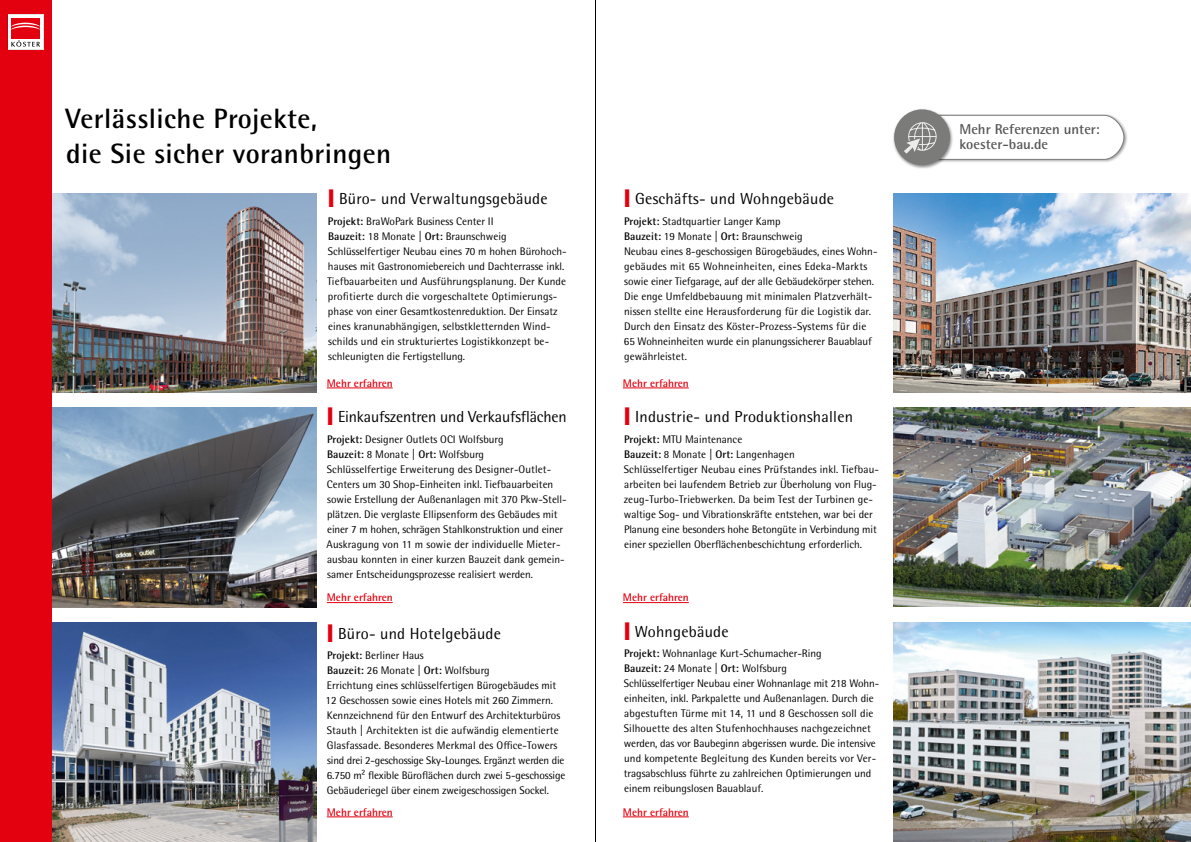
<style>
.page{position:relative;width:1191px;height:842px;background:#fff}
.page>*{position:absolute;margin:0;border:0;box-sizing:border-box;transform-origin:0 0}
.t1{font:700 28px/35px "Rotis Semi Sans Pro";letter-spacing:.015em;color:#000}
.t2{font:16px "Rotis Semi Sans Pro";letter-spacing:.015em;color:#000}
.t3{font:16px "Rotis Semi Sans Pro";letter-spacing:-.01em;color:#000}
.t4{font:700 14.3px/15.4px "Rotis Semi Sans Pro";color:#565656}
.t5{font:11px/15px "Rotis Semi Sans Pro";color:#000}
.t6{font:700 11px "Rotis Semi Sans Pro";color:#e3000f}
.s1{color:#e3000f}
.s2{font-weight:700}
</style>
<div class="page">
<img style="left:893px;top:622px;width:298px;height:220px">
<img style="left:893px;top:193px;width:298px;height:199px">
<img style="left:51px;top:622px;width:265px;height:220px">
<img style="left:893px;top:408px;width:298px;height:199px">
<img style="left:51px;top:408px;width:265px;height:199px">
<img style="left:51px;top:193px;width:265px;height:199px">
<div style="left:935px;top:114px;width:192px;height:49px;background:#000;opacity:.4"></div>
<div style="left:892px;top:108px;width:62px;height:61px;background:#000;opacity:.44"></div>
<div style="left:894px;top:109px;width:56px;height:56px;background:#7b7b7a;border-radius:50%"></div>
<svg style="left:902px;top:115px;width:222px;height:45px"></svg>
<div style="left:0;top:0;width:51px;height:842px;background:#e3000f"></div>
<svg style="left:8px;top:14px;width:35px;height:36px"></svg>
<hr style="left:623px;top:388px;width:66px;height:1px;background:#e3000f">
<hr style="left:327px;top:388px;width:66px;height:1px;background:#e3000f">
<hr style="left:623px;top:602px;width:66px;height:1px;background:#e3000f">
<hr style="left:327px;top:602px;width:66px;height:1px;background:#e3000f">
<hr style="left:623px;top:816px;width:66px;height:1px;background:#e3000f">
<hr style="left:327px;top:816px;width:66px;height:1px;background:#e3000f">
<hr style="left:595px;top:0;width:1px;height:842px;background:#000">
<h1 class="t1" style="left:65px;top:101px;width:327px">Verlässliche Projekte,<br>die Sie sicher voranbringen</h1>
<h2 class="t2" style="left:328px;top:190px;width:221px"><span class="s1">❙</span> Büro- und Verwaltungsgebäude</h2>
<p class="t5" style="left:327px;top:214px;width:241px"><span class="s2">Projekt:</span> BraWoPark Business Center II<br><span class="s2">Bauzeit:</span> 18 Monate | <span class="s2">Ort:</span> Braunschweig Schlüsselfertiger Neubau eines 70 m hohen Bürohoch&shy;hauses mit Gastronomiebereich und Dachterrasse inkl.<br>Tiefbauarbeiten und Ausführungsplanung. Der Kunde profitierte durch die vorgeschaltete Optimierungs&shy;phase von einer Gesamtkostenreduktion. Der Einsatz eines kranunabhängigen, selbstkletternden Wind&shy;schilds und ein strukturiertes Logistikkonzept be&shy;schleunigten die Fertigstellung.</p>
<h2 class="t2" style="left:624px;top:190px;width:211px"><span class="s1">❙</span> Geschäfts- und Wohngebäude</h2>
<p class="t5" style="left:624px;top:214px;width:255px"><span class="s2">Projekt:</span> Stadtquartier Langer Kamp<br><span class="s2">Bauzeit:</span> 19 Monate | <span class="s2">Ort:</span> Braunschweig<br>Neubau eines 8-geschossigen Bürogebäudes, eines Wohn&shy;gebäudes mit 65 Wohneinheiten, eines Edeka-Markts sowie einer Tiefgarage, auf der alle Gebäudekörper stehen.<br>Die enge Umfeldbebauung mit minimalen Platzverhält&shy;nissen stellte eine Herausforderung für die Logistik dar.<br>Durch den Einsatz des Köster-Prozess-Systems für die 65 Wohneinheiten wurde ein planungssicherer Bauablauf gewährleistet.</p>
<p class="t6" style="left:327px;top:376px;width:67px">Mehr erfahren</p>
<p class="t6" style="left:623px;top:376px;width:67px">Mehr erfahren</p>
<h2 class="t3" style="left:327px;top:407px;width:241px"><span class="s1">❙</span> Einkaufszentren und Verkaufsflächen</h2>
<p class="t5" style="left:327px;top:432px;width:242px"><span class="s2">Projekt:</span> Designer Outlets OCI Wolfsburg<br><span class="s2">Bauzeit:</span> 8 Monate | <span class="s2">Ort:</span> Wolfsburg<br>Schlüsselfertige Erweiterung des Designer-Outlet-Centers um 30 Shop-Einheiten inkl. Tiefbauarbeiten sowie Erstellung der Außenanlagen mit 370 Pkw-Stell&shy;plätzen. Die verglaste Ellipsenform des Gebäudes mit einer 7 m hohen, schrägen Stahlkonstruktion und einer Auskragung von 11 m sowie der individuelle Mieter&shy;ausbau konnten in einer kurzen Bauzeit dank gemein&shy;samer Entscheidungsprozesse realisiert werden.</p>
<h2 class="t2" style="left:624px;top:407px;width:230px"><span class="s1">❙</span> Industrie- und Produktionshallen</h2>
<p class="t5" style="left:623px;top:432px;width:257px"><span class="s2">Projekt:</span> MTU Maintenance<br><span class="s2">Bauzeit:</span> 8 Monate | <span class="s2">Ort:</span> Langenhagen<br>Schlüsselfertiger Neubau eines Prüfstandes inkl. Tiefbau&shy;arbeiten bei laufendem Betrieb zur Überholung von Flug&shy;zeug-Turbo-Triebwerken. Da beim Test der Turbinen ge&shy;waltige Sog- und Vibrationskräfte entstehen, war bei der Planung eine besonders hohe Betongüte in Verbindung mit einer speziellen Oberflächenbeschichtung erforderlich.</p>
<p class="t6" style="left:327px;top:591px;width:67px">Mehr erfahren</p>
<p class="t6" style="left:623px;top:591px;width:67px">Mehr erfahren</p>
<h2 class="t2" style="left:327px;top:624px;width:175px"><span class="s1">❙</span> Büro- und Hotelgebäude</h2>
<p class="t5" style="left:326px;top:648px;width:241px"><span class="s2">Projekt:</span> Berliner Haus<br><span class="s2">Bauzeit:</span> 26 Monate | <span class="s2">Ort:</span> Wolfsburg<br>Errichtung eines schlüsselfertigen Bürogebäudes mit 12 Geschossen sowie eines Hotels mit 260 Zimmern.<br>Kennzeichnend für den Entwurf des Architekturbüros Stauth | Architekten ist die aufwändig elementierte Glasfassade. Besonderes Merkmal des Office-Towers sind drei 2-geschossige Sky-Lounges. Ergänzt werden die 6.750 m² flexible Büroflächen durch zwei 5-geschossige Gebäuderiegel über einem zweigeschossigen Sockel.</p>
<h2 class="t2" style="left:624px;top:622px;width:106px"><span class="s1">❙</span> Wohngebäude</h2>
<p class="t5" style="left:624px;top:646px;width:256px"><span class="s2">Projekt:</span> Wohnanlage Kurt-Schumacher-Ring<br><span class="s2">Bauzeit:</span> 24 Monate | <span class="s2">Ort:</span> Wolfsburg<br>Schlüsselfertiger Neubau einer Wohnanlage mit 218 Wohn&shy;einheiten, inkl. Parkpalette und Außenanlagen. Durch die abgestuften Türme mit 14, 11 und 8 Geschossen soll die Silhouette des alten Stufenhochhauses nachgezeichnet werden, das vor Baubeginn abgerissen wurde. Die intensive und kompetente Begleitung des Kunden bereits vor Ver&shy;tragsabschluss führte zu zahlreichen Optimierungen und einem reibungslosen Bauablauf.</p>
<p class="t6" style="left:327px;top:805px;width:67px">Mehr erfahren</p>
<p class="t6" style="left:623px;top:805px;width:67px">Mehr erfahren</p>
<h3 class="t4" style="left:959px;top:121px;width:142px">Mehr Referenzen unter: koester-bau.de</h3>
</div>
